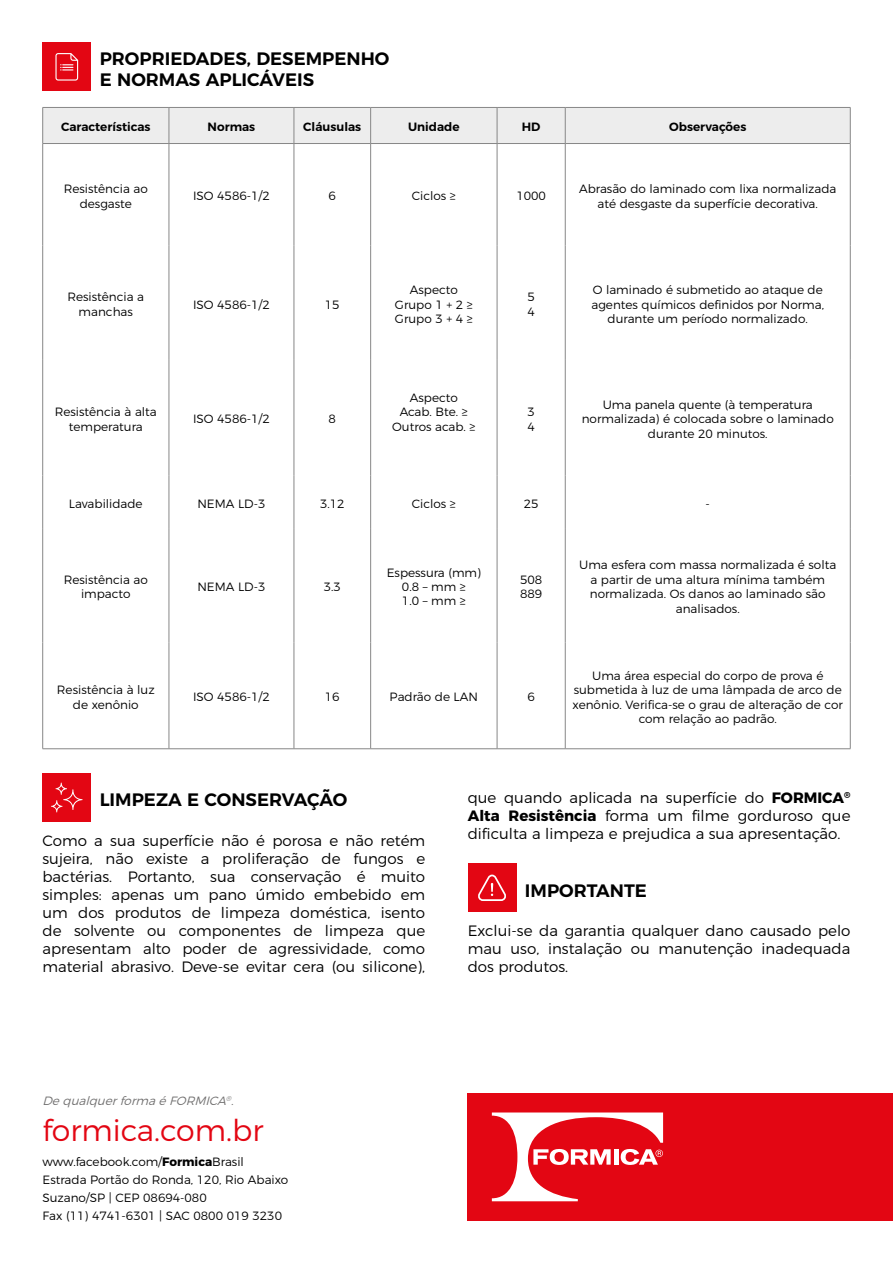
<style>
.page{position:relative;width:893px;height:1263px;background:#fff}
.page>*{position:absolute;margin:0;border:0;box-sizing:border-box;transform-origin:0 0}
.t1{font:300 30px "Montserrat";color:#e30613}
.t2{font:600 18px/21.6px "Montserrat";color:#000}
.t3{font:300 15px/18px "Montserrat";color:#000;text-align:justify}
.t4{font:300 12px/14.4px "Montserrat";color:#000;text-align:center}
.t5{font:600 12px "Montserrat";color:#000}
.t6{font:italic 300 12px "Montserrat";color:#706f6f}
.s1{font-weight:700}
</style>
<div class="page">
<div style="left:43px;top:108px;width:807px;height:35px;background:#ededed"></div>
<hr style="left:169px;top:108px;width:1px;height:35px;background:#878787">
<hr style="left:294px;top:108px;width:1px;height:35px;background:#878787">
<hr style="left:370px;top:108px;width:1px;height:35px;background:#878787">
<hr style="left:497px;top:108px;width:1px;height:35px;background:#878787">
<hr style="left:565px;top:108px;width:1px;height:35px;background:#878787">
<hr style="left:850px;top:108px;width:1px;height:35px;background:#878787">
<hr style="left:43px;top:107px;width:126px;height:1px;background:#878787">
<hr style="left:42px;top:108px;width:1px;height:35px;background:#878787">
<hr style="left:169px;top:107px;width:125px;height:1px;background:#878787">
<hr style="left:294px;top:107px;width:77px;height:1px;background:#878787">
<hr style="left:371px;top:107px;width:126px;height:1px;background:#878787">
<hr style="left:497px;top:107px;width:68px;height:1px;background:#878787">
<hr style="left:565px;top:107px;width:285px;height:1px;background:#878787">
<hr style="left:42px;top:144px;width:1px;height:102px;background:#878787">
<hr style="left:169px;top:144px;width:1px;height:102px;background:#878787">
<hr style="left:294px;top:144px;width:1px;height:102px;background:#878787">
<hr style="left:370px;top:144px;width:1px;height:102px;background:#878787">
<hr style="left:497px;top:144px;width:1px;height:102px;background:#878787">
<hr style="left:565px;top:144px;width:1px;height:102px;background:#878787">
<hr style="left:850px;top:144px;width:1px;height:102px;background:#878787">
<hr style="left:42px;top:246px;width:1px;height:114px;background:#878787">
<hr style="left:169px;top:246px;width:1px;height:114px;background:#878787">
<hr style="left:294px;top:246px;width:1px;height:114px;background:#878787">
<hr style="left:370px;top:246px;width:1px;height:114px;background:#878787">
<hr style="left:497px;top:246px;width:1px;height:114px;background:#878787">
<hr style="left:565px;top:246px;width:1px;height:114px;background:#878787">
<hr style="left:850px;top:246px;width:1px;height:114px;background:#878787">
<hr style="left:42px;top:360px;width:1px;height:115px;background:#878787">
<hr style="left:169px;top:360px;width:1px;height:115px;background:#878787">
<hr style="left:294px;top:360px;width:1px;height:115px;background:#878787">
<hr style="left:370px;top:360px;width:1px;height:115px;background:#878787">
<hr style="left:497px;top:360px;width:1px;height:115px;background:#878787">
<hr style="left:565px;top:360px;width:1px;height:115px;background:#878787">
<hr style="left:850px;top:360px;width:1px;height:115px;background:#878787">
<hr style="left:42px;top:475px;width:1px;height:53px;background:#878787">
<hr style="left:169px;top:475px;width:1px;height:53px;background:#878787">
<hr style="left:294px;top:475px;width:1px;height:53px;background:#878787">
<hr style="left:370px;top:475px;width:1px;height:53px;background:#878787">
<hr style="left:497px;top:475px;width:1px;height:53px;background:#878787">
<hr style="left:565px;top:475px;width:1px;height:53px;background:#878787">
<hr style="left:850px;top:475px;width:1px;height:53px;background:#878787">
<hr style="left:42px;top:528px;width:1px;height:114px;background:#878787">
<hr style="left:169px;top:528px;width:1px;height:114px;background:#878787">
<hr style="left:294px;top:528px;width:1px;height:114px;background:#878787">
<hr style="left:370px;top:528px;width:1px;height:114px;background:#878787">
<hr style="left:497px;top:528px;width:1px;height:114px;background:#878787">
<hr style="left:565px;top:528px;width:1px;height:114px;background:#878787">
<hr style="left:850px;top:528px;width:1px;height:114px;background:#878787">
<hr style="left:42px;top:642px;width:1px;height:106px;background:#878787">
<hr style="left:169px;top:642px;width:1px;height:106px;background:#878787">
<hr style="left:294px;top:642px;width:1px;height:106px;background:#878787">
<hr style="left:370px;top:642px;width:1px;height:106px;background:#878787">
<hr style="left:497px;top:642px;width:1px;height:106px;background:#878787">
<hr style="left:565px;top:642px;width:1px;height:106px;background:#878787">
<hr style="left:850px;top:642px;width:1px;height:106px;background:#878787">
<hr style="left:43px;top:143px;width:126px;height:1px;background:#878787">
<hr style="left:169px;top:143px;width:125px;height:1px;background:#878787">
<hr style="left:294px;top:143px;width:77px;height:1px;background:#878787">
<hr style="left:371px;top:143px;width:126px;height:1px;background:#878787">
<hr style="left:497px;top:143px;width:68px;height:1px;background:#878787">
<hr style="left:565px;top:143px;width:285px;height:1px;background:#878787">
<hr style="left:43px;top:748px;width:126px;height:1px;background:#878787">
<hr style="left:169px;top:748px;width:125px;height:1px;background:#878787">
<hr style="left:294px;top:748px;width:77px;height:1px;background:#878787">
<hr style="left:371px;top:748px;width:126px;height:1px;background:#878787">
<hr style="left:497px;top:748px;width:68px;height:1px;background:#878787">
<hr style="left:565px;top:748px;width:285px;height:1px;background:#878787">
<div style="left:43px;top:43px;width:48px;height:48px;background:#e30613"></div>
<svg style="left:55px;top:53px;width:23px;height:28px"></svg>
<div style="left:516px;top:1093px;width:377px;height:127px;background:#e30613"></div>
<div style="left:468px;top:1093px;width:219px;height:127px;background:#e30613"></div>
<svg style="left:492px;top:1112px;width:171px;height:89px"></svg>
<div style="left:43px;top:773px;width:48px;height:49px;background:#e30613"></div>
<svg style="left:51px;top:783px;width:32px;height:29px"></svg>
<div style="left:468px;top:863px;width:48px;height:49px;background:#e30613"></div>
<svg style="left:478px;top:874px;width:28px;height:27px"></svg>
<h2 class="t2" style="left:100px;top:46px;width:291px">PROPRIEDADES, DESEMPENHO<br>E NORMAS APLICÁVEIS</h2>
<p class="t5" style="left:61px;top:117px;width:91px">Características</p>
<p class="t5" style="left:208px;top:117px;width:49px">Normas</p>
<p class="t5" style="left:303px;top:117px;width:59px">Cláusulas</p>
<p class="t5" style="left:408px;top:117px;width:53px">Unidade</p>
<p class="t5" style="left:522px;top:117px;width:20px">HD</p>
<p class="t5" style="left:669px;top:117px;width:79px">Observações</p>
<p class="t4" style="left:64px;top:181px;width:86px">Resistência ao desgaste</p>
<p class="t4" style="left:193px;top:188px;width:78px">ISO 4586-1/2</p>
<p class="t4" style="left:329px;top:188px;width:9px">6</p>
<p class="t4" style="left:412px;top:188px;width:46px">Ciclos ≥</p>
<p class="t4" style="left:516px;top:188px;width:31px">1000</p>
<p class="t4" style="left:579px;top:181px;width:259px">Abrasão do laminado com lixa normalizada até desgaste da superfície decorativa.</p>
<p class="t4" style="left:67px;top:289px;width:78px">Resistência a manchas</p>
<p class="t4" style="left:193px;top:296px;width:78px">ISO 4586-1/2</p>
<p class="t4" style="left:325px;top:296px;width:16px">15</p>
<p class="t4" style="left:55px;top:404px;width:104px">Resistência à alta temperatura</p>
<p class="t4" style="left:193px;top:411px;width:78px">ISO 4586-1/2</p>
<p class="t4" style="left:329px;top:411px;width:9px">8</p>
<p class="t4" style="left:395px;top:282px;width:79px">Aspecto<br>Grupo 1 + 2 ≥<br>Grupo 3 + 4 ≥</p>
<p class="t4" style="left:527px;top:289px;width:9px;text-align:left">5<br>4</p>
<p class="t4" style="left:591px;top:282px;width:234px">O laminado é submetido ao ataque de agentes químicos definidos por Norma, durante um período normalizado.</p>
<p class="t4" style="left:392px;top:389px;width:85px">Aspecto<br>Acab. Bte. ≥<br>Outros acab. ≥</p>
<p class="t4" style="left:527px;top:404px;width:9px;text-align:left">3<br>4</p>
<p class="t4" style="left:582px;top:397px;width:253px">Uma panela quente (à temperatura normalizada) é colocada sobre o laminado durante 20 minutos.</p>
<p class="t4" style="left:69px;top:495px;width:75px">Lavabilidade</p>
<p class="t4" style="left:197px;top:495px;width:70px">NEMA LD-3</p>
<p class="t4" style="left:320px;top:495px;width:26px">3.12</p>
<p class="t4" style="left:412px;top:495px;width:46px">Ciclos ≥</p>
<p class="t4" style="left:524px;top:495px;width:16px">25</p>
<p class="t4" style="left:706px;top:495px;width:6px">-</p>
<p class="t4" style="left:64px;top:571px;width:86px">Resistência ao impacto</p>
<p class="t4" style="left:197px;top:578px;width:70px">NEMA LD-3</p>
<p class="t4" style="left:324px;top:578px;width:19px">3.3</p>
<p class="t4" style="left:387px;top:564px;width:96px">Espessura (mm)<br>0.8 – mm ≥<br>1.0 – mm ≥</p>
<p class="t4" style="left:520px;top:571px;width:24px;text-align:left">508<br>889</p>
<p class="t4" style="left:57px;top:682px;width:99px">Resistência à luz de xenônio</p>
<p class="t4" style="left:193px;top:689px;width:78px">ISO 4586-1/2</p>
<p class="t4" style="left:325px;top:689px;width:16px">16</p>
<p class="t4" style="left:390px;top:689px;width:90px">Padrão de LAN</p>
<p class="t4" style="left:527px;top:689px;width:9px">6</p>
<p class="t4" style="left:579px;top:557px;width:259px">Uma esfera com massa normalizada é solta a partir de uma altura mínima também normalizada. Os danos ao laminado são analisados.</p>
<p class="t4" style="left:573px;top:667px;width:272px">Uma área especial do corpo de prova é submetida à luz de uma lâmpada de arco de xenônio. Verifica-se o grau de alteração de cor com relação ao padrão.</p>
<h2 class="t2" style="left:100px;top:788px;width:249px">LIMPEZA E CONSERVAÇÃO</h2>
<p class="t3" style="left:468px;top:787px;width:384px">que quando aplicada na superfície do <span class="s1">FORMICA</span><sup>® </sup><span class="s1">Alta Resistência</span> forma um filme gorduroso que dificulta a limpeza e prejudica a sua apresentação.</p>
<p class="t3" style="left:43px;top:830px;width:384px">Como a sua superfície não é porosa e não retém sujeira, não existe a proliferação de fungos e bactérias. Portanto, sua conservação é muito simples: apenas um pano úmido embebido em um dos produtos de limpeza doméstica, isento de solvente ou componentes de limpeza que apresentam alto poder de agressividade, como material abrasivo. Deve-se evitar cera (ou silicone),</p>
<h2 class="t2" style="left:525px;top:878px;width:124px">IMPORTANTE</h2>
<p class="t3" style="left:468px;top:921px;width:384px">Exclui-se da garantia qualquer dano causado pelo mau uso, instalação ou manutenção inadequada dos produtos.</p>
<p class="t6" style="left:43px;top:1091px;width:197px">DequalquerformaéFORMICA<sup>®</sup>.</p>
<h1 class="t1" style="left:43px;top:1107px;width:223px">formica.com.br</h1>
<p class="t4" style="left:43px;top:1152px;width:247px;line-height:18px;text-align:left">www.facebook.com/<span class="s1">Formica</span>Brasil Estrada Portão do Ronda, 120, Rio Abaixo Suzano/SP | CEP 08694-080<br>Fax (11) 4741-6301 | SAC 0800 019 3230</p>
</div>
